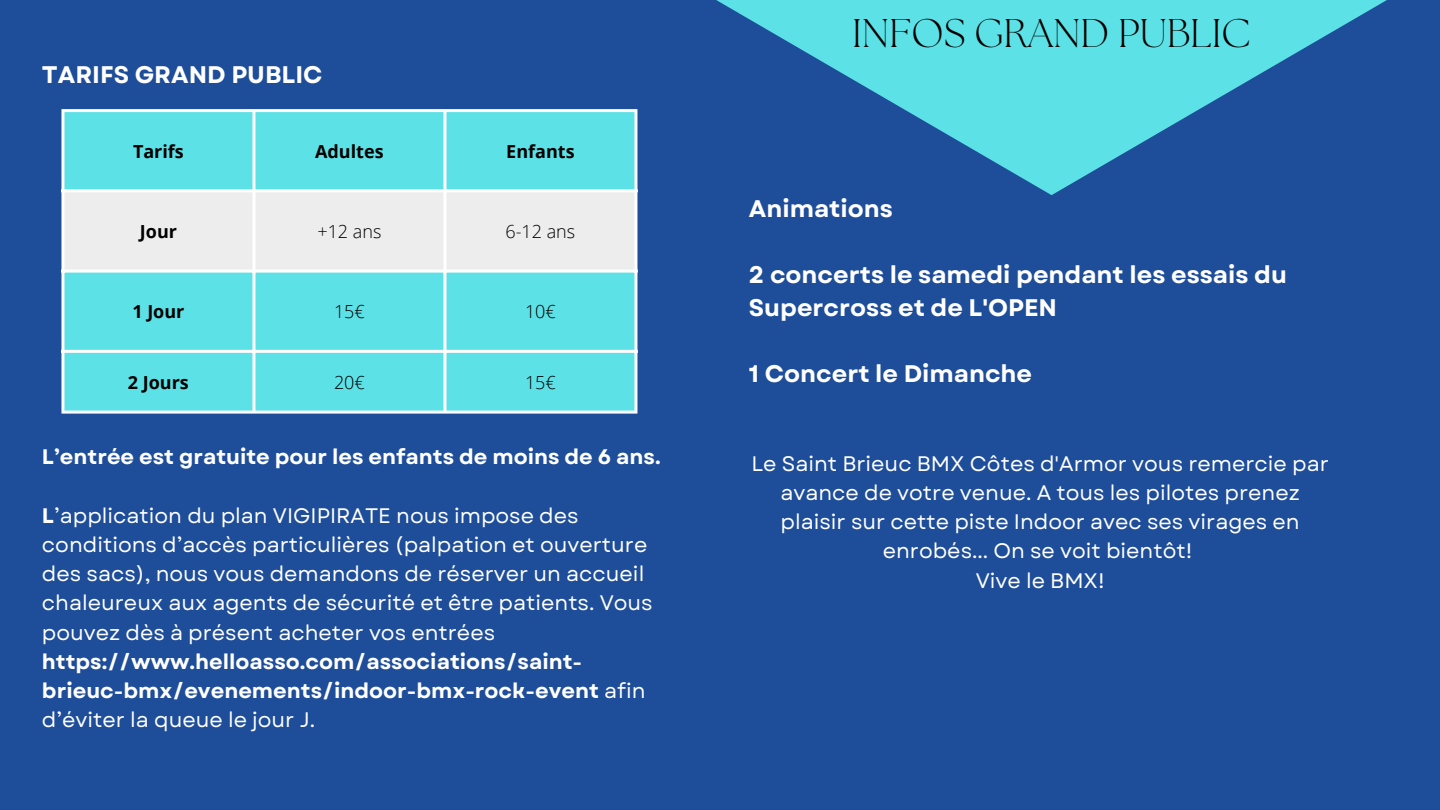
<style>
.page{position:relative;width:1440px;height:810px;background:#1e4d99}
.page>*{position:absolute;margin:0;border:0;box-sizing:border-box;transform-origin:0 0}
.t1{font:300 40px "The Seasons";color:#000}
.t2{font:700 24px/33px "Garet";color:#fff}
.t3{font:21px/29.2px "Garet";color:#fff}
.t4{font:700 21px/29.2px "Garet";color:#fff}
.t5{font:700 18px "Open Sans";color:#000}
.t6{font:300 18px "Open Sans";color:#000}
.s1{font-weight:700}
.s2{font-weight:400}
</style>
<div class="page">
<svg style="left:637px;top:0;width:750px;height:195px"></svg>
<div style="left:64px;top:112px;width:570px;height:299px;background:#5ce1e6"></div>
<div style="left:64px;top:192px;width:570px;height:78px;background:#ededed"></div>
<hr style="left:61px;top:112px;width:3px;height:299px;background:#fff">
<hr style="left:252px;top:112px;width:3px;height:299px;background:#fff">
<hr style="left:443px;top:112px;width:3px;height:299px;background:#fff">
<hr style="left:634px;top:112px;width:3px;height:299px;background:#fff">
<hr style="left:61px;top:109px;width:576px;height:3px;background:#fff">
<hr style="left:61px;top:189px;width:576px;height:3px;background:#fff">
<hr style="left:61px;top:270px;width:576px;height:3px;background:#fff">
<hr style="left:61px;top:350px;width:576px;height:3px;background:#fff">
<hr style="left:61px;top:411px;width:576px;height:3px;background:#fff">
<p class="t2" style="left:42px;top:58px;width:282px">TARIFS GRAND PUBLIC</p>
<p class="t5" style="left:133px;top:139px;width:52px">Tarifs</p>
<p class="t5" style="left:315px;top:139px;width:70px">Adultes</p>
<p class="t5" style="left:506px;top:139px;width:70px">Enfants</p>
<p class="t5" style="left:140px;top:219px;width:39px">Jour</p>
<p class="t6" style="left:317px;top:219px;width:65px">+12 ans</p>
<p class="t6" style="left:506px;top:219px;width:71px">6-12 ans</p>
<p class="t5" style="left:132px;top:299px;width:54px">1 Jour</p>
<p class="t6" style="left:334px;top:299px;width:32px">15€</p>
<p class="t6" style="left:525px;top:299px;width:32px">10€</p>
<p class="t5" style="left:128px;top:370px;width:62px">2 Jours</p>
<p class="t6" style="left:334px;top:370px;width:32px">20€</p>
<p class="t6" style="left:525px;top:370px;width:32px">15€</p>
<p class="t4" style="left:42px;top:442px;width:620px">L’entrée est gratuite pour les enfants de moins de 6 ans.</p>
<p class="t3" style="left:42px;top:501px;width:612px"><span class="s1">L</span>’application du plan VIGIPIRATE nous impose des conditions d’accès particulières (palpation et ouverture des sacs), nous vous demandons de réserver un accueil chaleureux aux agents de sécurité et être patients. Vous pouvez dès à présent acheter vos entrées</p>
<p class="t4" style="left:42px;top:647px;width:605px">https://www.helloasso.com/associations/saint&shy;brieuc-bmx/evenements/indoor-bmx-rock-event <span class="s2">afin d’éviter la queue le jour J.</span></p>
<h1 class="t1" style="left:852px;top:15px;width:400px">INFOS GRAND PUBLIC</h1>
<p class="t2" style="left:749px;top:192px;width:145px">Animations</p>
<p class="t2" style="left:749px;top:258px;width:539px">2 concerts le samedi pendant les essais du<br>Supercross et de L'OPEN</p>
<p class="t2" style="left:749px;top:357px;width:285px">1 Concert le Dimanche</p>
<p class="t3" style="left:751px;top:449px;width:579px;text-align:center">Le Saint Brieuc BMX Côtes d'Armor vous remercie par avance de votre venue. A tous les pilotes prenez plaisir sur cette piste Indoor avec ses virages en enrobés... On se voit bientôt!<br>Vive le BMX!</p>
</div>
